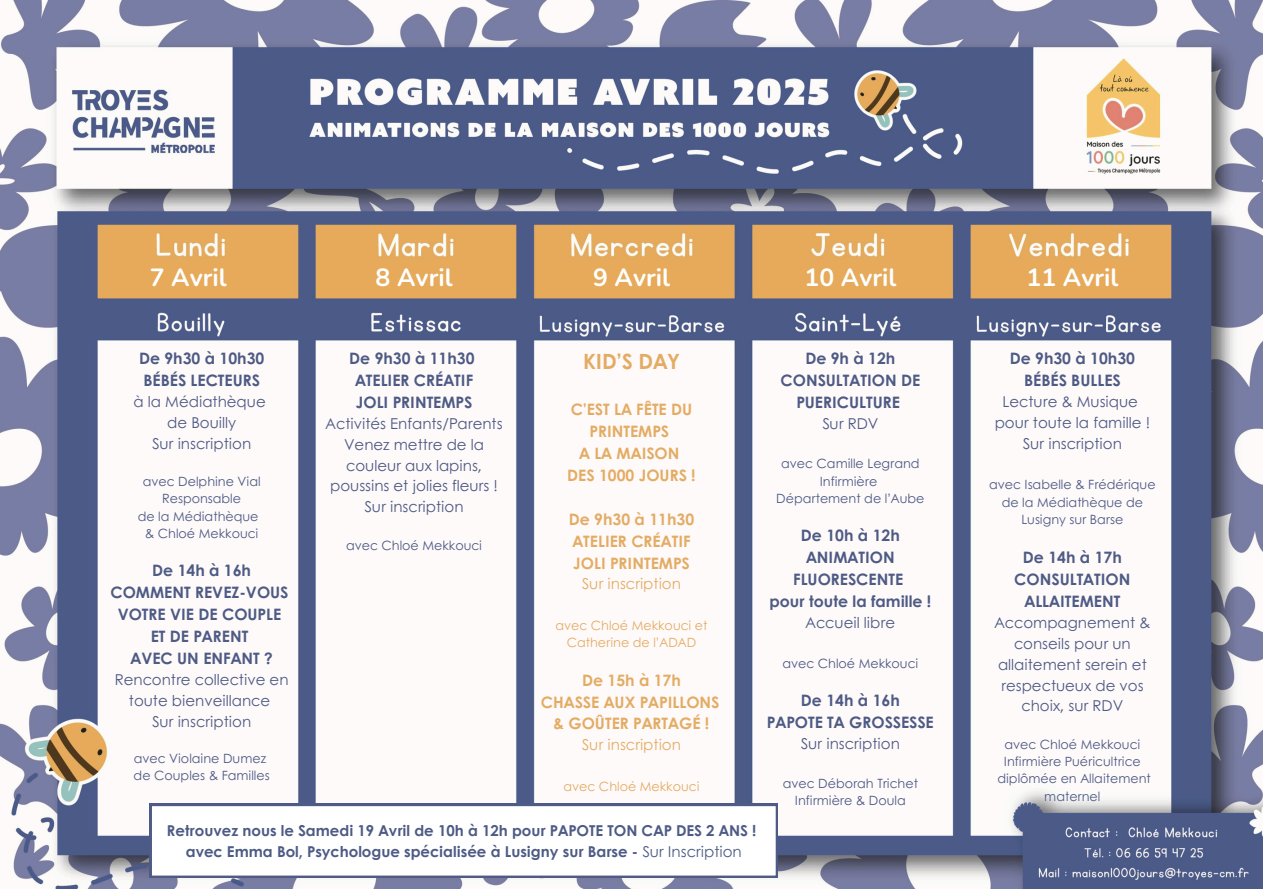
<style>
.page{position:relative;width:1263px;height:893px;background:#fff}
.page>*{position:absolute;margin:0;border:0;box-sizing:border-box;transform-origin:0 0}
.t1{font:700 24.75px "Nunito";color:#fff}
.t2{font:700 21px "Century Gothic";color:#e3ac64}
.t3{font:700 15.75px/21.9px "Century Gothic";color:#4d5b85;text-align:center}
.t4{font:700 15.75px/21.9px "Century Gothic";color:#e3ac64;text-align:center}
.t5{font:15px/20.9px "Century Gothic";color:#4d5b85;text-align:center}
.t6{font:700 15px/20.9px "Century Gothic";color:#4d5b85;text-align:center}
.t7{font:15px "Century Gothic";color:#e3ac64}
.t8{font:12.75px/17.4px "Century Gothic";color:#4d5b85;text-align:center}
.t9{font:12.75px/17.4px "Century Gothic";color:#e3ac64;text-align:center}
.s1{font-weight:400}
</style>
<div class="page">
<img style="left:0;top:0;width:1263px;height:888px">
<svg style="left:150px;top:804px;width:628px;height:73px"></svg>
<h1 class="t1" style="left:150px;top:260px;width:78px">7 Avril</h1>
<h1 class="t3" style="left:139px;top:347px;width:127px;text-align:left">De 9h30 à 10h30<br>BÉBÉS LECTEURS</h1>
<h1 class="t5" style="left:133px;top:390px;width:134px">à la Médiathèque de Bouilly<br>Sur inscription</h1>
<h1 class="t8" style="left:143px;top:472px;width:119px">avec Delphine Vial</h1>
<h1 class="t8" style="left:162px;top:489px;width:80px">Responsable</h1>
<h4 class="t8" style="left:138px;top:507px;width:122px">de la Médiathèque</h4>
<p class="t8" style="left:145px;top:524px;width:115px">&amp; Chloé Mekkouci</p>
<p class="t3" style="left:110px;top:559px;width:180px">De 14h à 16h<br>COMMENT REVEZ-VOUS<br>VOTRE VIE DE COUPLE<br>ET DE PARENT<br>AVEC UN ENFANT ?</p>
<p class="t5" style="left:115px;top:668px;width:175px">Rencontre collective en toute bienveillance<br>Sur inscription</p>
<p class="t8" style="left:134px;top:748px;width:134px">avec Violaine Dumez</p>
<p class="t8" style="left:134px;top:766px;width:138px">de Couples &amp; Familles</p>
<p class="t1" style="left:376px;top:260px;width:78px">8 Avril</p>
<h4 class="t3" style="left:349px;top:347px;width:127px">De 9h30 à 11h30<br>ATELIER CRÉATIF<br>JOLI PRINTEMPS</h4>
<h4 class="t5" style="left:326px;top:412px;width:178px">Activités Enfants/Parents<br>Venez mettre de la couleur aux lapins, poussins et jolies fleurs !<br>Sur inscription</h4>
<p class="t8" style="left:346px;top:536px;width:138px">avec Chloé Mekkouci</p>
<p class="t1" style="left:593px;top:260px;width:78px">9 Avril</p>
<p class="t1" style="left:804px;top:260px;width:93px">10 Avril</p>
<h4 class="t1" style="left:1026px;top:260px;width:93px">11 Avril</h4>
<p class="t2" style="left:583px;top:346px;width:98px">KID’S DAY</p>
<h4 class="t4" style="left:567px;top:397px;width:130px">C’EST LA FÊTE DU<br>PRINTEMPS<br>A LA MAISON<br>DES 1000 JOURS !</h4>
<p class="t4" style="left:569px;top:507px;width:127px;text-align:left">De 9h30 à 11h30<br>ATELIER CRÉATIF<br>JOLI PRINTEMPS</p>
<p class="t7" style="left:582px;top:572px;width:101px">Sur inscription</p>
<h2 class="t9" style="left:555px;top:616px;width:154px">avec Chloé Mekkouci et<br>Catherine de l’ADAD</h2>
<h3 class="t4" style="left:541px;top:668px;width:180px">De 15h à 17h<br>CHASSE AUX PAPILLONS &amp; GOÛTER PARTAGÉ !</h3>
<h3 class="t7" style="left:582px;top:733px;width:101px">Sur inscription</h3>
<h4 class="t9" style="left:563px;top:777px;width:138px">avec Chloé Mekkouci</h4>
<h4 class="t3" style="left:780px;top:347px;width:141px">De 9h à 12h<br>CONSULTATION DE<br>PUERICULTURE</h4>
<h4 class="t5" style="left:822px;top:412px;width:58px">Sur RDV</h4>
<p class="t8" style="left:781px;top:454px;width:140px">avec Camille Legrand</p>
<h4 class="t8" style="left:820px;top:472px;width:59px">Infirmière</h4>
<p class="t8" style="left:776px;top:489px;width:150px">Département de l’Aube</p>
<p class="t3" style="left:769px;top:524px;width:163px">De 10h à 12h<br>ANIMATION<br>FLUORESCENTE<br>pour toute la famille !</p>
<p class="t5" style="left:806px;top:611px;width:91px">Accueil libre</p>
<p class="t8" style="left:782px;top:653px;width:138px">avec Chloé Mekkouci</p>
<h4 class="t3" style="left:767px;top:688px;width:168px">De 14h à 16h<br>PAPOTE TA GROSSESSE</h4>
<h4 class="t5" style="left:801px;top:732px;width:101px">Sur inscription</h4>
<p class="t8" style="left:783px;top:774px;width:137px">avec Déborah Trichet</p>
<h4 class="t8" style="left:795px;top:791px;width:112px">Infirmière &amp; Doula</h4>
<h1 class="t3" style="left:1010px;top:347px;width:127px">De 9h30 à 10h30<br>BÉBÉS BULLES</h1>
<h1 class="t5" style="left:995px;top:390px;width:157px">Lecture &amp; Musique pour toute la famille !<br>Sur inscription</h1>
<h4 class="t8" style="left:989px;top:475px;width:168px">avec Isabelle &amp; Frédérique de la Médiathèque de<br>Lusigny sur Barse</h4>
<p class="t3" style="left:1014px;top:546px;width:118px">De 14h à 17h<br>CONSULTATION<br>ALLAITEMENT</p>
<p class="t5" style="left:994px;top:611px;width:157px">Accompagnement &amp; conseils pour un allaitement serein et respectueux de vos choix, sur RDV</p>
<h4 class="t8" style="left:1004px;top:734px;width:138px">avec Chloé Mekkouci</h4>
<p class="t8" style="left:1004px;top:752px;width:138px">Infirmière Puéricultrice</p>
<p class="t8" style="left:997px;top:769px;width:155px">diplômée en Allaitement maternel</p>
<p class="t6" style="left:167px;top:819px;width:591px">Retrouvez nous le Samedi 19 Avril de 10h à 12h pour PAPOTE TON CAP DES 2 ANS ! avec Emma Bol, Psychologue spécialisée à Lusigny sur Barse - <span class="s1">Sur Inscription</span></p>
</div>
